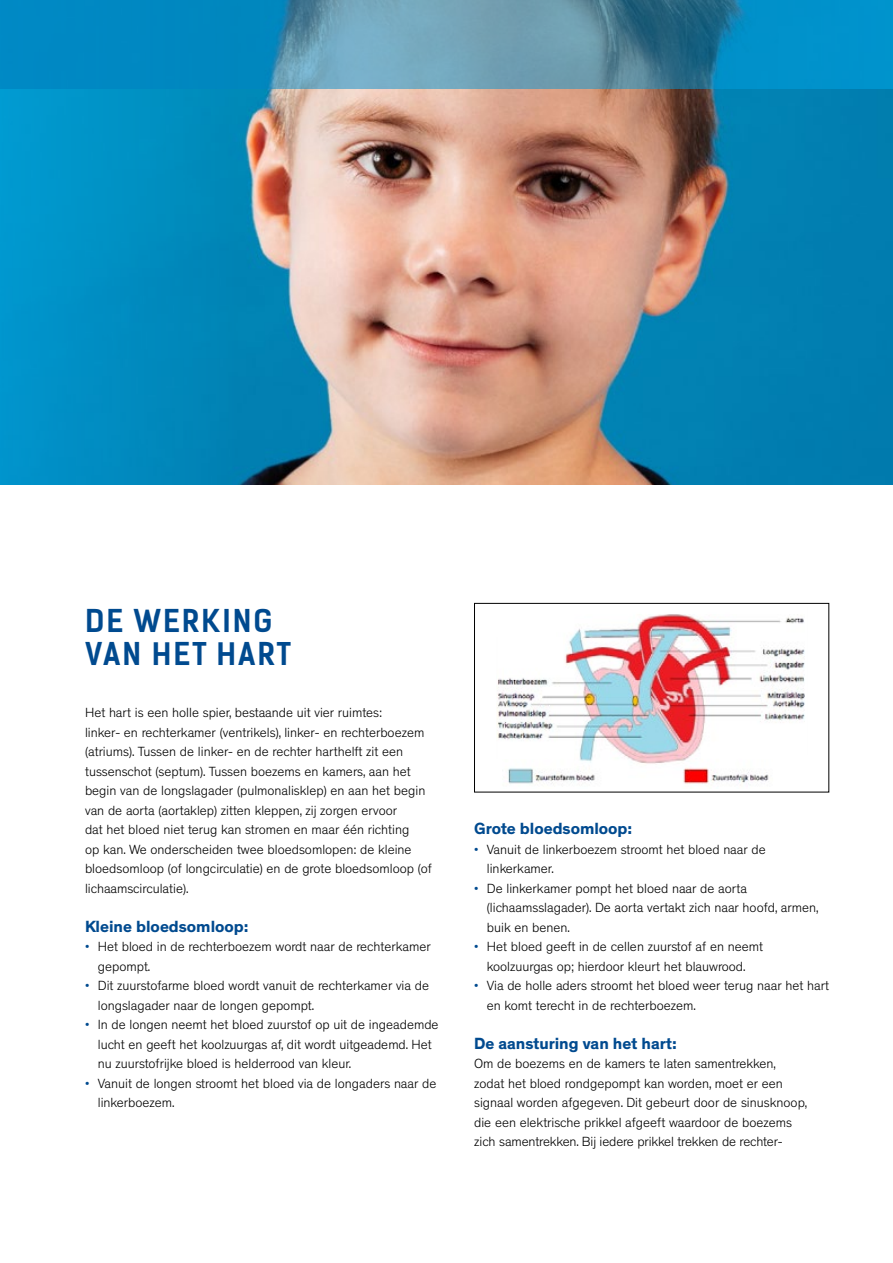
<style>
.page{position:relative;width:893px;height:1263px;background:#fff}
.page>*{position:absolute;margin:0;border:0;box-sizing:border-box;transform-origin:0 0}
.t1{font:700 30px/33px "Kelson Sans";letter-spacing:.065em;color:#004a8f}
.t2{font:700 16.5px "Theinhardt";color:#004a8f}
.t3{font:300 13.5px/19.5px "Theinhardt";color:#000}
.s1{color:#004a8f}
</style>
<div class="page">
<img style="left:240px;top:89px;width:653px;height:395px">
<div style="left:0;top:0;width:240px;height:484px;background:linear-gradient(to right,#0098cf,#0084b4)"></div>
<svg style="left:0;top:0;width:893px;height:89px;background:#2f8fb7"></svg>
<img style="left:508px;top:614px;width:261px;height:170px">
<img style="left:738px;top:614px;width:67px;height:140px">
<img style="left:497px;top:637px;width:65px;height:121px">
<div style="left:474px;top:603px;width:355px;height:189px;border:1px solid #000"></div>
<h1 class="t1" style="left:85px;top:605px;width:207px">DE WERKING<br>VAN HET HART</h1>
<p class="t3" style="left:85px;top:703px;width:348px">Het hart is een holle spier, bestaande uit vier ruimtes:<br>linker- en rechterkamer (ventrikels), linker- en rechterboezem (atriums). Tussen de linker- en de rechter harthelft zit een tussenschot (septum). Tussen boezems en kamers, aan het begin van de longslagader (pulmonalisklep) en aan het begin van de aorta (aortaklep) zitten kleppen, zij zorgen ervoor<br>dat het bloed niet terug kan stromen en maar één richting<br>op kan. We onderscheiden twee bloedsomlopen: de kleine bloedsomloop (of longcirculatie) en de grote bloedsomloop (of lichaamscirculatie).</p>
<p class="t2" style="left:85px;top:916px;width:165px">Kleine bloedsomloop:</p>
<p class="t3" style="left:98px;top:937px;width:334px;text-indent:-13px"><span class="s1">•</span> Het bloed in de rechterboezem wordt naar de rechterkamer gepompt.</p>
<p class="t3" style="left:98px;top:976px;width:333px;text-indent:-13px"><span class="s1">•</span> Dit zuurstofarme bloed wordt vanuit de rechterkamer via de longslagader naar de longen gepompt.</p>
<p class="t3" style="left:98px;top:1015px;width:342px;text-indent:-13px"><span class="s1">•</span> In de longen neemt het bloed zuurstof op uit de ingeademde lucht en geeft het koolzuurgas af, dit wordt uitgeademd. Het nu zuurstofrijke bloed is helderrood van kleur.</p>
<p class="t3" style="left:98px;top:1073px;width:340px;text-indent:-13px"><span class="s1">•</span> Vanuit de longen stroomt het bloed via de longaders naar de linkerboezem.</p>
<p class="t2" style="left:474px;top:818px;width:160px">Grote bloedsomloop:</p>
<p class="t3" style="left:487px;top:839px;width:280px;text-indent:-13px"><span class="s1">•</span> Vanuit de linkerboezem stroomt het bloed naar de linkerkamer.</p>
<p class="t3" style="left:487px;top:878px;width:333px;text-indent:-13px"><span class="s1">•</span> De linkerkamer pompt het bloed naar de aorta (lichaamsslagader). De aorta vertakt zich naar hoofd, armen, buik en benen.</p>
<p class="t3" style="left:474px;top:937px;width:290px;text-align:center"><span class="s1">•</span> Het bloed geeft in de cellen zuurstof af en neemt koolzuurgas op; hierdoor kleurt het blauwrood.</p>
<p class="t3" style="left:487px;top:976px;width:344px;text-indent:-13px"><span class="s1">•</span> Via de holle aders stroomt het bloed weer terug naar het hart en komt terecht in de rechterboezem.</p>
<p class="t2" style="left:474px;top:1033px;width:204px">De aansturing van het hart:</p>
<p class="t3" style="left:474px;top:1054px;width:335px">Om de boezems en de kamers te laten samentrekken, zodat het bloed rondgepompt kan worden, moet er een signaal worden afgegeven. Dit gebeurt door de sinusknoop, die een elektrische prikkel afgeeft waardoor de boezems zich samentrekken. Bij iedere prikkel trekken de rechter-</p>
</div>
